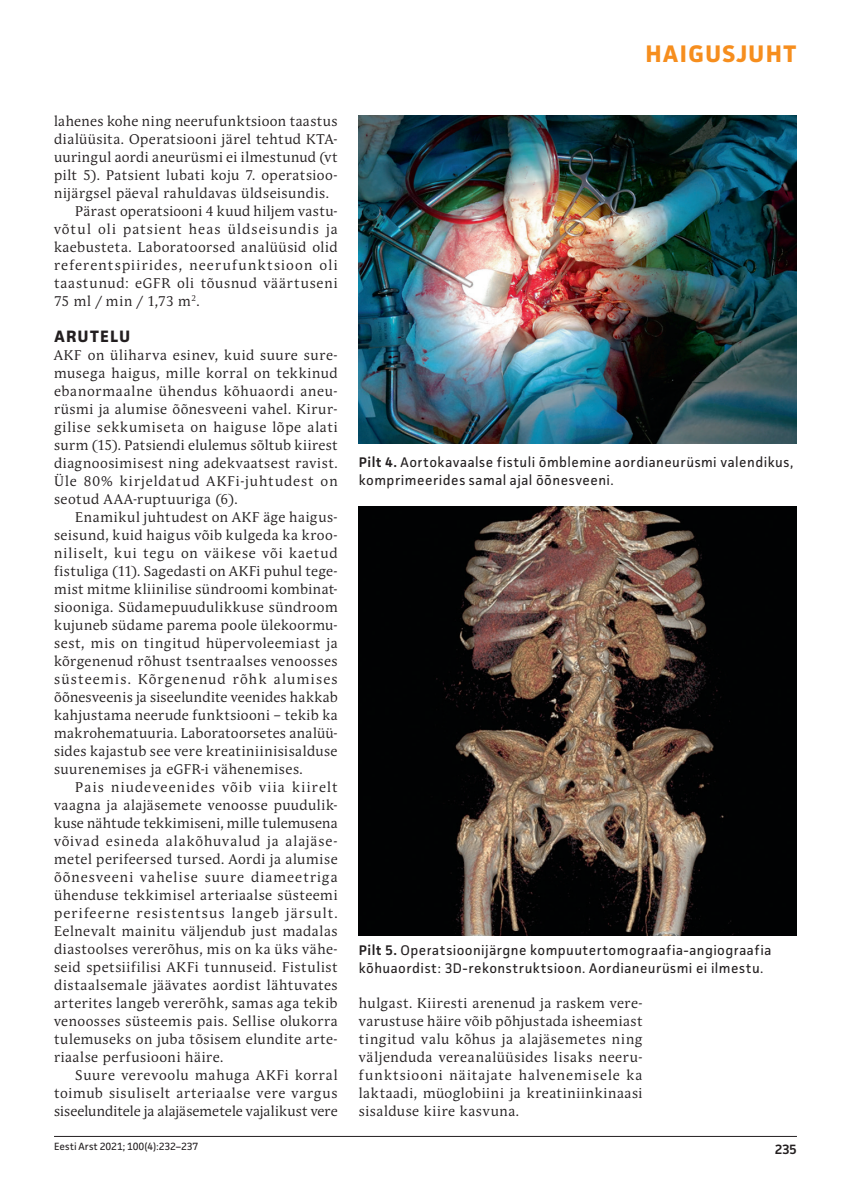
<style>
.page{position:relative;width:851px;height:1191px;background:#fff}
.page>*{position:absolute;margin:0;border:0;box-sizing:border-box;transform-origin:0 0}
.t1{font:700 24px "Facit";letter-spacing:.05em;color:#f68e1e}
.t2{font:700 16.5px "Facit";letter-spacing:.065em;color:#231f20}
.t3{font:13.95px/18px "Andulka Book Pro";letter-spacing:.045em;color:#231f20;text-align:justify}
.t4{font:13.95px/18px "Facit";letter-spacing:.035em;color:#231f20}
.t5{font:13.95px "Andulka Book Pro";letter-spacing:.085em;color:#231f20}
.t6{font:13.95px "Andulka Book Pro";letter-spacing:.08em;color:#231f20}
.t7{font:13.95px "Andulka Book Pro";letter-spacing:.065em;color:#231f20}
.t8{font:600 13.5px "Facit";color:#231f20}
.t9{font:10.5px "Facit";color:#231f20}
.s1{font-weight:600}
</style>
<div class="page">
<hr style="left:54px;top:1136px;width:742px;height:1px;background:#231f20">
<img style="left:359px;top:115px;width:437px;height:328px">
<img style="left:359px;top:506px;width:437px;height:430px">
<p class="t3" style="left:54px;top:112px;width:285px">lahenes kohe ning neerufunktsioon taastus</p>
<p class="t3" style="left:54px;top:130px;width:284px">dialüüsita. Operatsiooni järel tehtud KTA-</p>
<p class="t3" style="left:54px;top:148px;width:285px">uuringul aordi aneurüsmi ei ilmestunud (vt</p>
<p class="t3" style="left:54px;top:166px;width:285px">pilt 5). Patsient lubati koju 7. operatsioo-</p>
<p class="t3" style="left:54px;top:184px;width:276px">nijärgsel päeval rahuldavas üldseisundis.</p>
<p class="t3" style="left:75px;top:202px;width:264px">Pärast operatsiooni 4 kuud hiljem vastu-</p>
<p class="t6" style="left:54px;top:221px;width:285px">võtul oli patsient heas üldseisundis ja</p>
<p class="t3" style="left:54px;top:238px;width:285px">kaebusteta. Laboratoorsed analüüsid olid</p>
<p class="t5" style="left:54px;top:257px;width:285px">referentspiirides, neerufunktsioon oli</p>
<p class="t7" style="left:54px;top:275px;width:285px">taastunud: eGFR oli tõusnud väärtuseni</p>
<p class="t3" style="left:54px;top:292px;width:147px">75 ml / min / 1,73 m<sup>2</sup>.</p>
<p class="t2" style="left:54px;top:326px;width:75px">ARUTELU</p>
<p class="t3" style="left:54px;top:346px;width:285px">AKF on üliharva esinev, kuid suure sure&shy;musega haigus, mille korral on tekkinud ebanormaalne ühendus kõhuaordi aneu&shy;rüsmi ja alumise õõnesveeni vahel. Kirur&shy;gilise sekkumiseta on haiguse lõpe alati surm (15). Patsiendi elulemus sõltub kiirest diagnoosimisest ning adekvaatsest ravist.<br>Üle 80% kirjeldatud AKFi-juhtudest on seotud AAA-ruptuuriga (6).</p>
<p class="t3" style="left:54px;top:508px;width:285px;text-indent:21px">Enamikul juhtudest on AKF äge haigus&shy;seisund, kuid haigus võib kulgeda ka kroo&shy;niliselt, kui tegu on väikese või kaetud fistuliga (11). Sagedasti on AKFi puhul tege&shy;mist mitme kliinilise sündroomi kombinat&shy;siooniga. Südamepuudulikkuse sündroom kujuneb südame parema poole ülekoormu&shy;sest, mis on tingitud hüpervoleemiast ja kõrgenenud rõhust tsentraalses venoosses süsteemis. Kõrgenenud rõhk alumises õõnesveenis ja siseelundite veenides hakkab kahjustama neerude funktsiooni – tekib ka makrohematuuria. Laboratoorsetes analüü&shy;sides kajastub see vere kreatiniinisisalduse suurenemises ja eGFR-i vähenemises.</p>
<p class="t3" style="left:54px;top:778px;width:285px;text-indent:21px">Pais niudeveenides võib viia kiirelt vaagna ja alajäsemete venoosse puudulik&shy;kuse nähtude tekkimiseni, mille tulemusena võivad esineda alakõhuvalud ja alajäse&shy;metel perifeersed tursed. Aordi ja alumise õõnesveeni vahelise suure diameetriga ühenduse tekkimisel arteriaalse süsteemi perifeerne resistentsus langeb järsult.<br>Eelnevalt mainitu väljendub just madalas diastoolses vererõhus, mis on ka üks vähe&shy;seid spetsiifilisi AKFi tunnuseid. Fistulist distaalsemale jäävates aordist lähtuvates arterites langeb vererõhk, samas aga tekib venoosses süsteemis pais. Sellise olukorra tulemuseks on juba tõsisem elundite arte&shy;riaalse perfusiooni häire.</p>
<p class="t3" style="left:54px;top:1066px;width:285px;text-indent:21px">Suure verevoolu mahuga AKFi korral toimub sisuliselt arteriaalse vere vargus siseelunditele ja alajäsemetele vajalikust vere</p>
<p class="t9" style="left:54px;top:1139px;width:146px">Eesti Arst 2021; 100(4):232–237</p>
<h1 class="t1" style="left:645px;top:39px;width:152px">HAIGUSJUHT</h1>
<p class="t4" style="left:359px;top:452px;width:436px"><span class="s1">Pilt 4.</span> Aortokavaalse fistuli õmblemine aordianeurüsmi valendikus, komprimeerides samal ajal õõnesveeni.</p>
<p class="t4" style="left:359px;top:940px;width:414px"><span class="s1">Pilt 5.</span> Operatsioonijärgne kompuutertomograafia-angiograafia kõhuaordist: 3D-rekonstruktsioon. Aordianeurüsmi ei ilmestu.</p>
<p class="t3" style="left:359px;top:994px;width:285px">hulgast. Kiiresti arenenud ja raskem vere&shy;varustuse häire võib põhjustada isheemiast tingitud valu kõhus ja alajäsemetes ning väljenduda vereanalüüsides lisaks neeru&shy;funktsiooni näitajate halvenemisele ka laktaadi, müoglobiini ja kreatiniinkinaasi sisalduse kiire kasvuna.</p>
<p class="t8" style="left:774px;top:1140px;width:24px">235</p>
</div>
